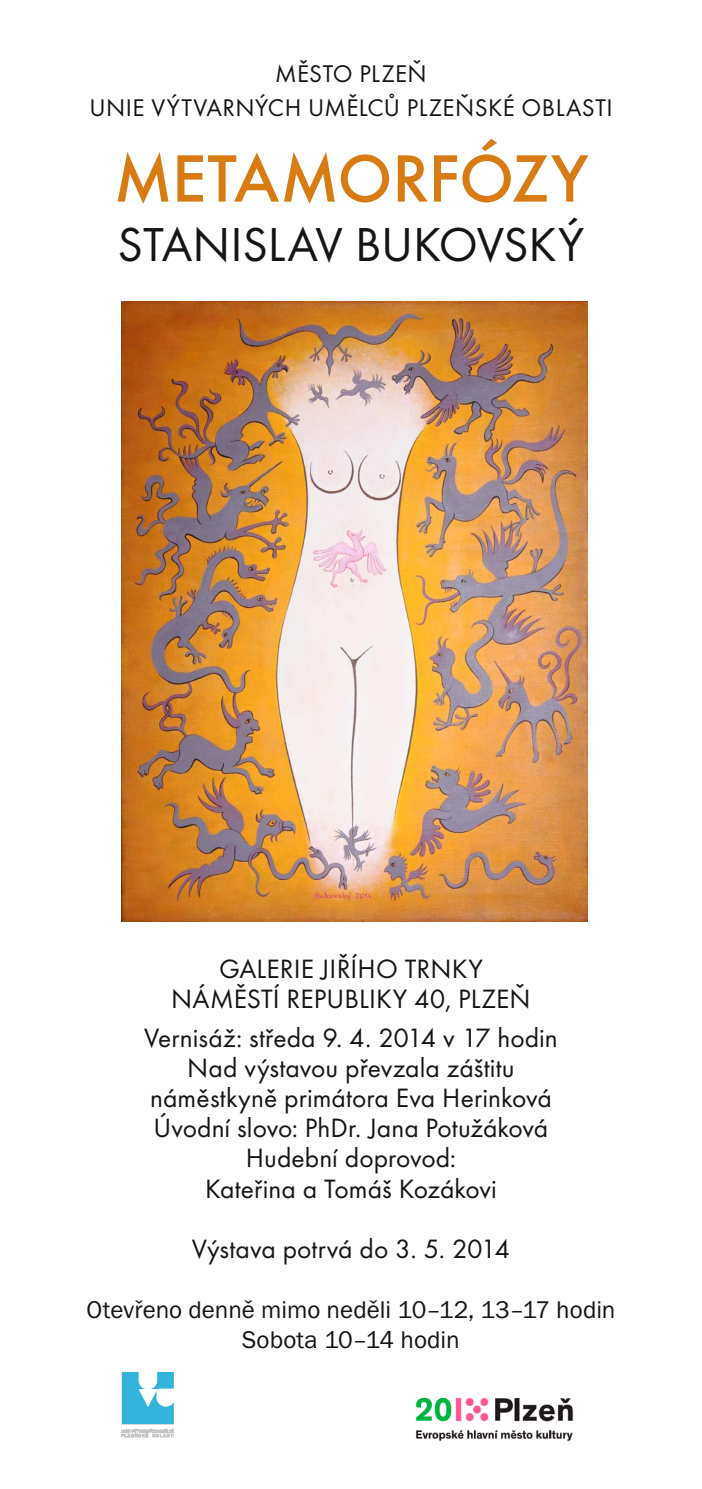
<style>
.page{position:relative;width:702px;height:1489px;background:#fff}
.page>*{position:absolute;margin:0;border:0;box-sizing:border-box;transform-origin:0 0}
.t1{font:500 69.5px "Futura TOT";letter-spacing:-.01em;color:#d87b13}
.t2{font:49.5px "Futura TOT";color:#141515}
.t3{font:27.5px/30px "Futura TOT";color:#141515;text-align:center}
.t4{font:25px/30px "Franklin Got Itc TOT Boo";color:#141515;text-align:center}
.t5{font:25px/33.8px "Futura TOT";letter-spacing:.02em;color:#141515;text-align:center}
</style>
<div class="page">
<img style="left:122px;top:301px;width:465px;height:620px">
<svg style="left:122px;top:1424px;width:52px;height:14px"></svg>
<div style="left:122px;top:1371px;width:52px;height:53px;background:#31b3dc"></div>
<div style="left:157px;top:1388px;width:18px;height:9px;background:#fff"></div>
<div style="left:157px;top:1388px;width:18px;height:9px;border:1px solid #fff"></div>
<svg style="left:138px;top:1371px;width:19px;height:34px"></svg>
<svg style="left:138px;top:1379px;width:20px;height:9px"></svg>
<div style="left:139px;top:1372px;width:18px;height:16px;background:#fff;border-radius:50%"></div>
<div style="left:139px;top:1372px;width:18px;height:16px;border:1px solid #fff;border-radius:50%"></div>
<div style="left:157px;top:1389px;width:17px;height:16px;background:#fff;border-radius:50%"></div>
<div style="left:157px;top:1389px;width:17px;height:16px;border:1px solid #fff;border-radius:50%"></div>
<svg style="left:122px;top:1428px;width:52px;height:8px"></svg>
<img style="left:415px;top:1397px;width:159px;height:44px">
<p class="t5" style="left:89px;top:57px;width:524px">MĚSTO PLZEŇ<br>UNIE VÝTVARNÝCH UMĚLCŮ PLZEŇSKÉ OBLASTI</p>
<h1 class="t1" style="left:114px;top:137px;width:476px">METAMORFÓZY</h1>
<h2 class="t2" style="left:118px;top:215px;width:468px">STANISLAV BUKOVSKÝ</h2>
<p class="t3" style="left:171px;top:953px;width:361px">GALERIE JIŘÍHO TRNKY<br>NÁMĚSTÍ REPUBLIKY 40, PLZEŇ</p>
<p class="t3" style="left:144px;top:1023px;width:415px">Vernisáž: středa 9. 4. 2014 v 17 hodin<br>Nad výstavou převzala záštitu náměstkyně primátora Eva Herinková<br>Úvodní slovo: PhDr. Jana Potužáková<br>Hudební doprovod:<br>Kateřina a Tomáš Kozákovi</p>
<p class="t3" style="left:192px;top:1233px;width:320px">Výstava potrvá do 3. 5. 2014</p>
<p class="t4" style="left:86px;top:1294px;width:530px">Otevřeno denně mimo neděli 10–12, 13–17 hodin<br>Sobota 10–14 hodin</p>
</div>
